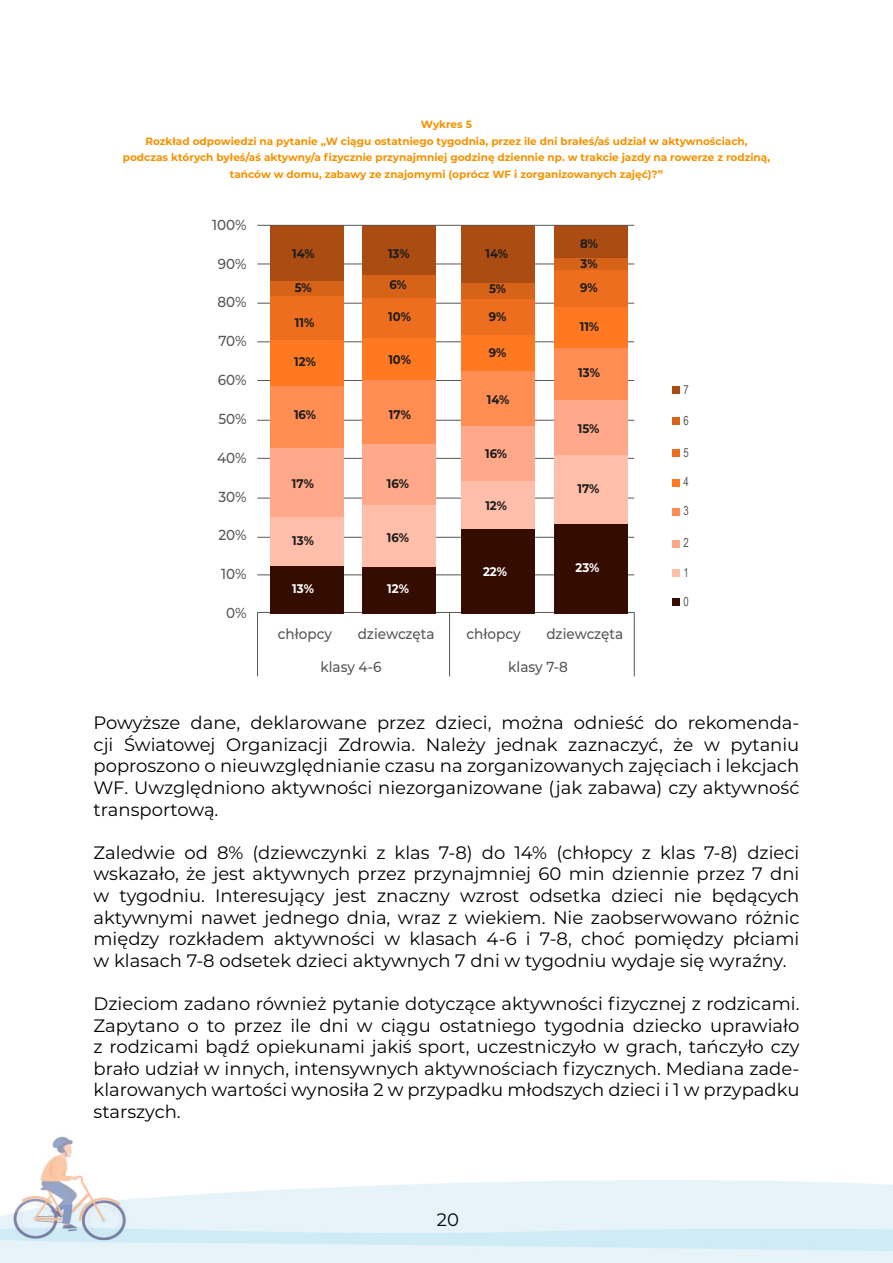
<style>
.page{position:relative;width:893px;height:1263px;background:#fff}
.page>*{position:absolute;margin:0;border:0;box-sizing:border-box;transform-origin:0 0}
.t1{font:18px/21.6px "Montserrat";color:#000;text-align:justify}
.t2{font:500 14.55px "Montserrat";color:#575756;scale:.93 1}
.t3{font:700 12.45px "Montserrat";color:#1c1c1b;scale:.93 1}
.t4{font:700 12.45px "Montserrat";color:#fff;scale:.93 1}
.t5{font:12.45px "Arial Narrow";color:#575756;scale:.93 1}
.t6{font:700 10.5px/16.5px "Montserrat";color:#f39200;text-align:center}
</style>
<div class="page">
<img style="left:0;top:1136px;width:893px;height:127px">
<img style="left:892px;top:1136px;width:1px;height:126px">
<hr style="left:257px;top:575px;width:377px;height:1px;background:#575756">
<hr style="left:257px;top:612px;width:377px;height:1px;background:#575756">
<hr style="left:257px;top:537px;width:377px;height:1px;background:#575756">
<hr style="left:257px;top:498px;width:377px;height:1px;background:#575756">
<hr style="left:257px;top:458px;width:377px;height:1px;background:#575756">
<hr style="left:257px;top:420px;width:377px;height:1px;background:#575756">
<hr style="left:257px;top:380px;width:377px;height:1px;background:#575756">
<hr style="left:257px;top:342px;width:377px;height:1px;background:#575756">
<hr style="left:257px;top:303px;width:377px;height:1px;background:#575756">
<hr style="left:257px;top:264px;width:377px;height:1px;background:#575756">
<div style="left:270px;top:565px;width:73px;height:48px;background:#340d00"></div>
<div style="left:270px;top:516px;width:73px;height:49px;background:#ffbeaa"></div>
<div style="left:270px;top:447px;width:73px;height:69px;background:#ffa98a"></div>
<div style="left:270px;top:385px;width:73px;height:63px;background:#ff8d54"></div>
<div style="left:270px;top:338px;width:73px;height:47px;background:#ff7923"></div>
<div style="left:270px;top:295px;width:73px;height:44px;background:#ed6e1e"></div>
<div style="left:270px;top:279px;width:73px;height:17px;background:#d76319"></div>
<div style="left:270px;top:225px;width:73px;height:55px;background:#ab4d13"></div>
<div style="left:362px;top:567px;width:74px;height:46px;background:#340d00"></div>
<div style="left:362px;top:503px;width:74px;height:64px;background:#ffbeaa"></div>
<div style="left:362px;top:443px;width:74px;height:61px;background:#ffa98a"></div>
<div style="left:362px;top:379px;width:74px;height:65px;background:#ff8d54"></div>
<div style="left:362px;top:338px;width:74px;height:41px;background:#ff7923"></div>
<div style="left:362px;top:295px;width:74px;height:42px;background:#ed6e1e"></div>
<div style="left:362px;top:274px;width:74px;height:24px;background:#d76319"></div>
<div style="left:362px;top:225px;width:74px;height:50px;background:#ab4d13"></div>
<div style="left:461px;top:528px;width:74px;height:85px;background:#340d00"></div>
<div style="left:461px;top:480px;width:74px;height:49px;background:#ffbeaa"></div>
<div style="left:461px;top:425px;width:74px;height:56px;background:#ffa98a"></div>
<div style="left:461px;top:370px;width:74px;height:56px;background:#ff8d54"></div>
<div style="left:461px;top:333px;width:74px;height:38px;background:#ff7923"></div>
<div style="left:461px;top:295px;width:74px;height:40px;background:#ed6e1e"></div>
<div style="left:461px;top:279px;width:74px;height:20px;background:#d76319"></div>
<div style="left:461px;top:225px;width:74px;height:58px;background:#ab4d13"></div>
<div style="left:554px;top:522px;width:74px;height:91px;background:#340d00"></div>
<div style="left:554px;top:452px;width:74px;height:72px;background:#ffbeaa"></div>
<div style="left:554px;top:398px;width:74px;height:57px;background:#ffa98a"></div>
<div style="left:554px;top:346px;width:74px;height:54px;background:#ff8d54"></div>
<div style="left:554px;top:305px;width:74px;height:43px;background:#ff7923"></div>
<div style="left:554px;top:268px;width:74px;height:39px;background:#ed6e1e"></div>
<div style="left:554px;top:256px;width:74px;height:14px;background:#d76319"></div>
<div style="left:554px;top:225px;width:74px;height:33px;background:#ab4d13"></div>
<hr style="left:257px;top:612px;width:1px;height:64px;background:#575756">
<hr style="left:449px;top:612px;width:1px;height:64px;background:#575756">
<hr style="left:634px;top:612px;width:1px;height:64px;background:#575756">
<div style="left:672px;top:386px;width:8px;height:7px;background:#ab4d13"></div>
<div style="left:672px;top:417px;width:8px;height:8px;background:#d76319"></div>
<div style="left:672px;top:449px;width:8px;height:8px;background:#ed6e1e"></div>
<div style="left:672px;top:479px;width:8px;height:7px;background:#ff7923"></div>
<div style="left:672px;top:508px;width:8px;height:7px;background:#ff8d54"></div>
<div style="left:672px;top:540px;width:8px;height:7px;background:#ffa98a"></div>
<div style="left:672px;top:569px;width:8px;height:8px;background:#ffbeaa"></div>
<div style="left:672px;top:598px;width:8px;height:8px;background:#340d00"></div>
<hr style="left:257px;top:225px;width:377px;height:1px;background:#575756">
<p class="t6" style="left:123px;top:116px;width:649px">Wykres 5<br>Rozkład odpowiedzi na pytanie „W ciągu ostatniego tygodnia, przez ile dni brałeś/aś udział w aktywnościach, podczas których byłeś/aś aktywny/a fizycznie przynajmniej godzinę dziennie np. w trakcie jazdy na rowerze z rodziną, tańców w domu, zabawy ze znajomymi (oprócz WF i zorganizowanych zajęć)?”</p>
<p class="t2" style="left:212px;top:214px;width:39px">100%</p>
<p class="t2" style="left:218px;top:253px;width:33px">90%</p>
<p class="t2" style="left:217px;top:292px;width:33px">80%</p>
<p class="t2" style="left:218px;top:331px;width:32px">70%</p>
<p class="t2" style="left:218px;top:370px;width:33px">60%</p>
<p class="t2" style="left:218px;top:409px;width:32px">50%</p>
<p class="t2" style="left:217px;top:447px;width:33px">40%</p>
<p class="t2" style="left:218px;top:486px;width:32px">30%</p>
<p class="t2" style="left:218px;top:525px;width:32px">20%</p>
<p class="t2" style="left:221px;top:564px;width:29px">10%</p>
<p class="t2" style="left:226px;top:603px;width:24px">0%</p>
<p class="t3" style="left:292px;top:245px;width:26px">14%</p>
<p class="t3" style="left:388px;top:245px;width:25px">13%</p>
<p class="t3" style="left:295px;top:279px;width:20px">5%</p>
<p class="t3" style="left:389px;top:276px;width:20px">6%</p>
<p class="t3" style="left:295px;top:313px;width:22px">11%</p>
<p class="t3" style="left:388px;top:308px;width:26px">10%</p>
<p class="t3" style="left:294px;top:353px;width:25px">12%</p>
<p class="t3" style="left:388px;top:350px;width:26px">10%</p>
<p class="t3" style="left:294px;top:406px;width:25px">16%</p>
<p class="t3" style="left:389px;top:406px;width:25px">17%</p>
<p class="t3" style="left:292px;top:474px;width:25px">17%</p>
<p class="t3" style="left:387px;top:474px;width:25px">16%</p>
<p class="t3" style="left:292px;top:532px;width:25px">13%</p>
<p class="t3" style="left:387px;top:529px;width:25px">16%</p>
<p class="t4" style="left:292px;top:579px;width:25px">13%</p>
<p class="t4" style="left:387px;top:579px;width:25px">12%</p>
<p class="t2" style="left:278px;top:624px;width:60px">chłopcy</p>
<p class="t2" style="left:358px;top:624px;width:84px">dziewczęta</p>
<p class="t2" style="left:320px;top:656px;width:67px">klasy 4-6</p>
<p class="t3" style="left:485px;top:245px;width:26px">14%</p>
<p class="t3" style="left:489px;top:280px;width:20px">5%</p>
<p class="t3" style="left:489px;top:308px;width:20px">9%</p>
<p class="t3" style="left:489px;top:343px;width:20px">9%</p>
<p class="t3" style="left:487px;top:390px;width:26px">14%</p>
<p class="t3" style="left:485px;top:444px;width:25px">16%</p>
<p class="t3" style="left:485px;top:497px;width:25px">12%</p>
<p class="t4" style="left:483px;top:562px;width:27px">22%</p>
<p class="t3" style="left:580px;top:234px;width:21px">8%</p>
<p class="t3" style="left:581px;top:255px;width:20px">3%</p>
<p class="t3" style="left:580px;top:279px;width:20px">9%</p>
<p class="t3" style="left:580px;top:318px;width:22px">11%</p>
<p class="t3" style="left:578px;top:364px;width:25px">13%</p>
<p class="t3" style="left:578px;top:420px;width:25px">15%</p>
<p class="t3" style="left:577px;top:479px;width:25px">17%</p>
<p class="t4" style="left:576px;top:559px;width:27px">23%</p>
<p class="t2" style="left:467px;top:624px;width:60px">chłopcy</p>
<p class="t2" style="left:546px;top:624px;width:84px">dziewczęta</p>
<p class="t2" style="left:508px;top:656px;width:66px">klasy 7-8</p>
<p class="t5" style="left:683px;top:380px;width:7px">7</p>
<p class="t5" style="left:683px;top:411px;width:7px">6</p>
<p class="t5" style="left:683px;top:443px;width:7px">5</p>
<p class="t5" style="left:683px;top:473px;width:7px">4</p>
<p class="t5" style="left:683px;top:502px;width:7px">3</p>
<p class="t5" style="left:683px;top:534px;width:7px">2</p>
<p class="t5" style="left:683px;top:563px;width:7px">1</p>
<p class="t5" style="left:683px;top:592px;width:7px">0</p>
<p class="t1" style="left:94px;top:711px;width:707px">Powyższe dane, deklarowane przez dzieci, można odnieść do rekomenda&shy;cji Światowej Organizacji Zdrowia. Należy jednak zaznaczyć, że w pytaniu poproszono o nieuwzględnianie czasu na zorganizowanych zajęciach i lekcjach WF. Uwzględniono aktywności niezorganizowane (jak zabawa) czy aktywność transportową.</p>
<p class="t1" style="left:94px;top:841px;width:707px">Zaledwie od 8% (dziewczynki z klas 7-8) do 14% (chłopcy z klas 7-8) dzieci wskazało, że jest aktywnych przez przynajmniej 60 min dziennie przez 7 dni w tygodniu. Interesujący jest znaczny wzrost odsetka dzieci nie będących aktywnymi nawet jednego dnia, wraz z wiekiem. Nie zaobserwowano różnic między rozkładem aktywności w klasach 4-6 i 7-8, choć pomiędzy płciami w klasach 7-8 odsetek dzieci aktywnych 7 dni w tygodniu wydaje się wyraźny.</p>
<p class="t1" style="left:94px;top:992px;width:707px">Dzieciom zadano również pytanie dotyczące aktywności fizycznej z rodzicami.<br>Zapytano o to przez ile dni w ciągu ostatniego tygodnia dziecko uprawiało z rodzicami bądź opiekunami jakiś sport, uczestniczyło w grach, tańczyło czy brało udział w innych, intensywnych aktywnościach fizycznych. Mediana zade&shy;klarowanych wartości wynosiła 2 w przypadku młodszych dzieci i 1 w przypadku starszych.</p>
<p class="t1" style="left:437px;top:1208px;width:24px">20</p>
</div>
